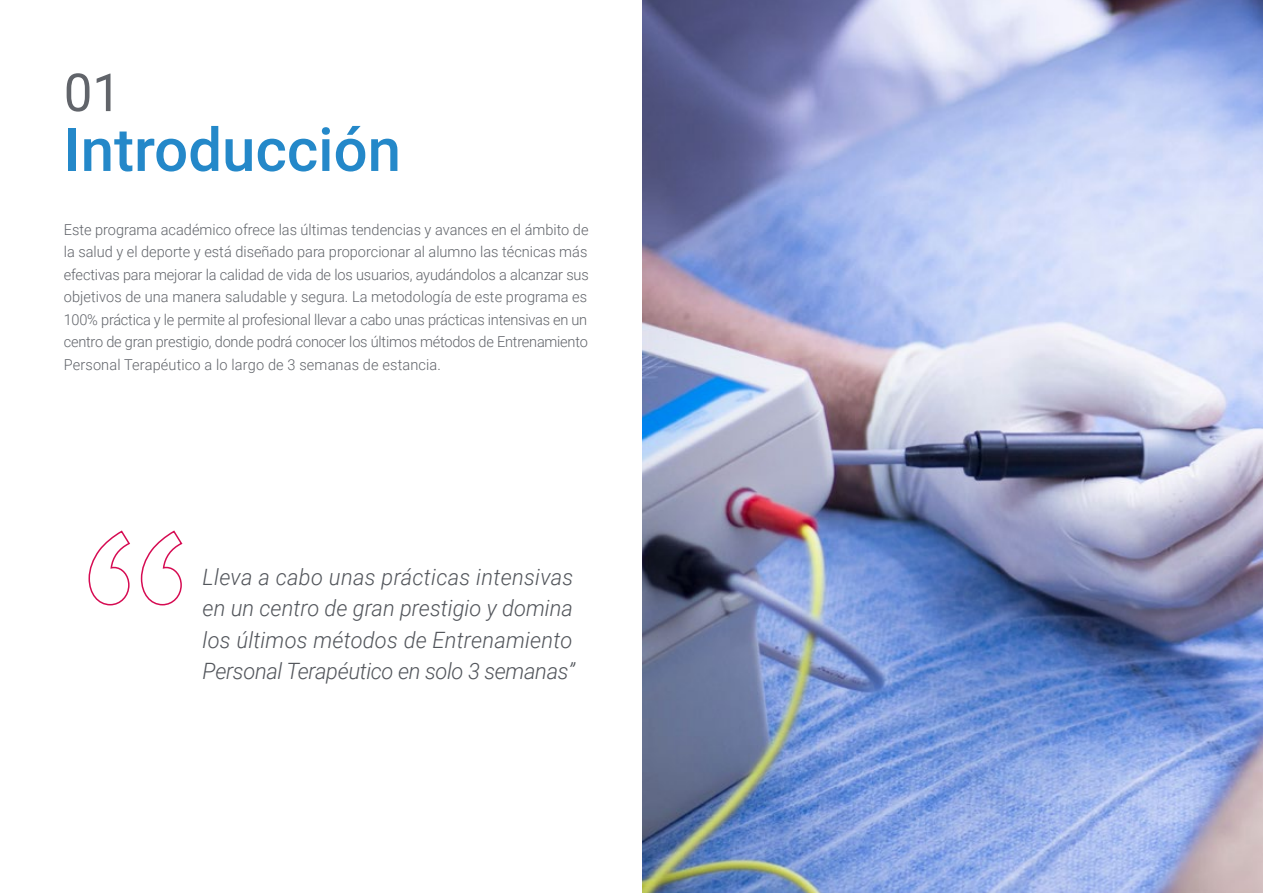
<style>
.page{position:relative;width:1263px;height:893px;background:#fff}
.page>*{position:absolute;margin:0;border:0;box-sizing:border-box;transform-origin:0 0}
.t1{font:500 60px "Roboto";color:#2488c9}
.t2{font:52.5px "Roboto";color:#61646a}
.t3{font:italic 300 22.5px/31.5px "Roboto";letter-spacing:-.015em;color:#52555b;text-align:justify}
.t4{font:300 15px/22.5px "Roboto";letter-spacing:.01em;color:#61646a;text-align:justify}
</style>
<div class="page">
<svg style="left:88px;top:530px;width:95px;height:76px"></svg>
<img style="left:642px;top:0;width:621px;height:893px">
<h2 class="t2" style="left:64px;top:56px;width:59px">01</h2>
<h1 class="t1" style="left:64px;top:108px;width:339px">Introducción</h1>
<p class="t4" style="left:64px;top:217px;width:526px">Este programa académico ofrece las últimas tendencias y avances en el ámbito de la salud y el deporte y está diseñado para proporcionar al alumno las técnicas más efectivas para mejorar la calidad de vida de los usuarios, ayudándolos a alcanzar sus objetivos de una manera saludable y segura. La metodología de este programa es 100% práctica y le permite al profesional llevar a cabo unas prácticas intensivas en un centro de gran prestigio, donde podrá conocer los últimos métodos de Entrenamiento Personal Terapéutico a lo largo de 3 semanas de estancia.</p>
<h3 class="t3" style="left:203px;top:560px;width:374px">Lleva a cabo unas prácticas intensivas en un centro de gran prestigio y domina los últimos métodos de Entrenamiento Personal Terapéutico en solo 3 semanas”</h3>
</div>
